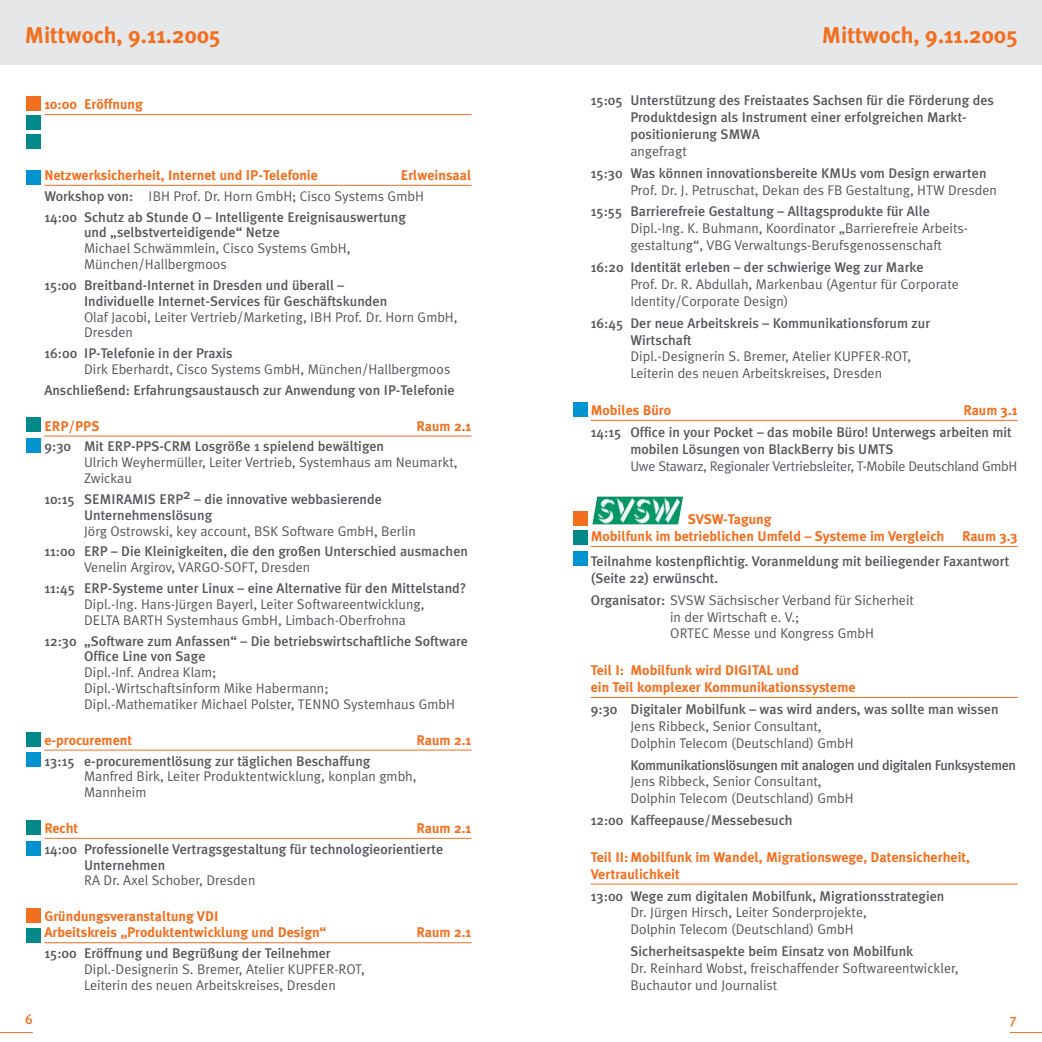
<style>
.page{position:relative;width:1042px;height:1042px;background:#fff}
.page>*{position:absolute;margin:0;border:0;box-sizing:border-box;transform-origin:0 0}
.t1{font:700 22.75px "Meta Plus";color:#f36f20}
.t2{font:500 14px/15.8px "Meta Plus";color:#57585b}
.t3{font:14px/16.8px "Meta Plus Normal";color:#57585b}
.t4{font:700 14px/16.8px "Meta Plus";color:#f36f20}
.t5{font:14px "Meta Plus Normal";letter-spacing:-.02em;color:#57585b}
.t6{font:500 14px "Meta Plus";letter-spacing:-.025em;color:#57585b}
.t7{font:500 14px "Meta Plus";color:#f36f20}
.s1{font-family:"Meta Plus";font-weight:500}
</style>
<div class="page">
<div style="left:521px;top:0;width:520px;height:64px;background:#e6e7e8"></div>
<hr style="left:590px;top:420px;width:427px;height:1px;background:#f36f20">
<hr style="left:590px;top:546px;width:427px;height:1px;background:#f36f20">
<hr style="left:590px;top:697px;width:427px;height:1px;background:#f36f20">
<hr style="left:590px;top:883px;width:427px;height:1px;background:#f36f20">
<div style="left:572px;top:551px;width:15px;height:14px;background:#0093d0"></div>
<div style="left:572px;top:529px;width:15px;height:15px;background:#008988"></div>
<div style="left:572px;top:511px;width:15px;height:15px;background:#f36f20"></div>
<div style="left:572px;top:402px;width:15px;height:14px;background:#0093d0"></div>
<hr style="left:1009px;top:1031px;width:32px;height:1px;background:#f36f20">
<div style="left:0;top:0;width:521px;height:64px;background:#e6e7e8"></div>
<hr style="left:44px;top:114px;width:427px;height:1px;background:#f36f20">
<hr style="left:44px;top:185px;width:427px;height:1px;background:#f36f20">
<hr style="left:44px;top:435px;width:427px;height:1px;background:#f36f20">
<hr style="left:44px;top:749px;width:427px;height:1px;background:#f36f20">
<hr style="left:44px;top:837px;width:427px;height:1px;background:#f36f20">
<hr style="left:44px;top:942px;width:427px;height:1px;background:#f36f20">
<div style="left:26px;top:927px;width:15px;height:15px;background:#008988"></div>
<div style="left:26px;top:908px;width:15px;height:14px;background:#f36f20"></div>
<div style="left:26px;top:840px;width:15px;height:15px;background:#0093d0"></div>
<div style="left:26px;top:819px;width:15px;height:15px;background:#008988"></div>
<div style="left:26px;top:752px;width:15px;height:15px;background:#0093d0"></div>
<div style="left:26px;top:731px;width:15px;height:15px;background:#008988"></div>
<div style="left:26px;top:438px;width:15px;height:15px;background:#0093d0"></div>
<div style="left:26px;top:417px;width:15px;height:15px;background:#008988"></div>
<div style="left:26px;top:170px;width:15px;height:15px;background:#0093d0"></div>
<div style="left:26px;top:134px;width:15px;height:15px;background:#008988"></div>
<div style="left:26px;top:115px;width:15px;height:15px;background:#008988"></div>
<div style="left:26px;top:96px;width:15px;height:15px;background:#f36f20"></div>
<hr style="left:0;top:1031px;width:33px;height:1px;background:#f36f20">
<img style="left:592px;top:496px;width:91px;height:28px">
<h1 class="t1" style="left:25px;top:27px;width:197px">Mittwoch, 9.11.2005</h1>
<p class="t4" style="left:44px;top:97px;width:100px">10:00 Eröffnung</p>
<p class="t4" style="left:44px;top:168px;width:275px">Netzwerksicherheit, Internet und IP-Telefonie</p>
<p class="t4" style="left:401px;top:168px;width:72px">Erlweinsaal</p>
<p class="t3" style="left:44px;top:189px;width:381px"><span class="s1">Workshop von:</span> IBH Prof. Dr. Horn GmbH; Cisco Systems GmbH</p>
<p class="t2" style="left:84px;top:210px;width:323px;text-indent:-40px">14:00 Schutz ab Stunde O – Intelligente Ereignisauswertung und „selbstverteidigende“ Netze</p>
<p class="t3" style="left:84px;top:242px;width:268px;line-height:15.8px">Michael Schwämmlein, Cisco Systems GmbH,<br>München/Hallbergmoos</p>
<p class="t2" style="left:84px;top:279px;width:304px;text-indent:-40px">15:00 Breitband-Internet in Dresden und überall –<br>Individuelle Internet-Services für Geschäftskunden</p>
<p class="t3" style="left:84px;top:310px;width:375px;line-height:15.8px">Olaf Jacobi, Leiter Vertrieb/Marketing, IBH Prof. Dr. Horn GmbH,<br>Dresden</p>
<p class="t2" style="left:44px;top:347px;width:190px">16:00 IP-Telefonie in der Praxis</p>
<p class="t3" style="left:84px;top:362px;width:368px">Dirk Eberhardt, Cisco Systems GmbH, München/Hallbergmoos</p>
<p class="t2" style="left:44px;top:384px;width:411px">Anschließend: Erfahrungsaustausch zur Anwendung von IP-Telefonie</p>
<p class="t4" style="left:44px;top:419px;width:57px">ERP/PPS</p>
<p class="t4" style="left:416px;top:419px;width:56px">Raum 2.1</p>
<p class="t2" style="left:44px;top:440px;width:341px">9:30 Mit ERP-PPS-CRM Losgröße 1 spielend bewältigen</p>
<p class="t3" style="left:84px;top:456px;width:375px;line-height:15.8px">Ulrich Weyhermüller, Leiter Vertrieb, Systemhaus am Neumarkt,<br>Zwickau</p>
<p class="t2" style="left:84px;top:492px;width:299px;text-indent:-40px">10:15 SEMIRAMIS ERP2 – die innovative webbasierende<br>Unternehmenslösung</p>
<p class="t3" style="left:84px;top:523px;width:333px">Jörg Ostrowski, key account, BSK Software GmbH, Berlin</p>
<p class="t2" style="left:44px;top:545px;width:425px">11:00 ERP – Die Kleinigkeiten, die den großen Unterschied ausmachen</p>
<p class="t3" style="left:84px;top:560px;width:228px">Venelin Argirov, VARGO-SOFT, Dresden</p>
<p class="t2" style="left:44px;top:582px;width:423px">11:45 ERP-Systeme unter Linux – eine Alternative für den Mittelstand?</p>
<p class="t3" style="left:84px;top:597px;width:342px;line-height:15.8px">Dipl.-Ing. Hans-Jürgen Bayerl, Leiter Softwareentwicklung,<br>DELTA BARTH Systemhaus GmbH, Limbach-Oberfrohna</p>
<p class="t2" style="left:84px;top:634px;width:385px;text-indent:-40px">12:30 „Software zum Anfassen“ – Die betriebswirtschaftliche Software<br>Office Line von Sage</p>
<p class="t3" style="left:84px;top:666px;width:372px;line-height:15.8px">Dipl.-Inf. Andrea Klam;<br>Dipl.-Wirtschaftsinform Mike Habermann;<br>Dipl.-Mathematiker Michael Polster, TENNO Systemhaus GmbH</p>
<p class="t4" style="left:44px;top:733px;width:89px">e-procurement</p>
<p class="t4" style="left:416px;top:733px;width:56px">Raum 2.1</p>
<p class="t2" style="left:44px;top:754px;width:327px">13:15 e-procurementlösung zur täglichen Beschaffung</p>
<p class="t3" style="left:84px;top:770px;width:334px;line-height:15.8px">Manfred Birk, Leiter Produktentwicklung, konplan gmbh,<br>Mannheim</p>
<p class="t4" style="left:44px;top:821px;width:35px">Recht</p>
<p class="t4" style="left:416px;top:821px;width:56px">Raum 2.1</p>
<p class="t2" style="left:84px;top:842px;width:360px;text-indent:-40px">14:00 Professionelle Vertragsgestaltung für technologieorientierte<br>Unternehmen</p>
<p class="t3" style="left:84px;top:873px;width:173px">RA Dr. Axel Schober, Dresden</p>
<p class="t4" style="left:44px;top:909px;width:283px;line-height:15.9px">Gründungsveranstaltung VDI<br>Arbeitskreis „Produktentwicklung und Design“</p>
<p class="t4" style="left:416px;top:925px;width:56px">Raum 2.1</p>
<p class="t7" style="left:25px;top:1014px;width:9px">6</p>
<p class="t2" style="left:44px;top:946px;width:288px">15:00 Eröffnung und Begrüßung der Teilnehmer</p>
<p class="t3" style="left:84px;top:962px;width:282px;line-height:15.8px">Dipl.-Designerin S. Bremer, Atelier KUPFER-ROT,<br>Leiterin des neuen Arbeitskreises, Dresden</p>
<h1 class="t1" style="left:821px;top:27px;width:197px">Mittwoch, 9.11.2005</h1>
<p class="t2" style="left:630px;top:94px;width:365px;line-height:16.8px;text-indent:-40px">15:05 Unterstützung des Freistaates Sachsen für die Förderung des<br>Produktdesign als Instrument einer erfolgreichen Markt&shy;positionierung SMWA</p>
<p class="t3" style="left:630px;top:144px;width:58px">angefragt</p>
<p class="t2" style="left:590px;top:167px;width:397px">15:30 Was können innovationsbereite KMUs vom Design erwarten</p>
<p class="t3" style="left:630px;top:183px;width:368px">Prof. Dr. J. Petruschat, Dekan des FB Gestaltung, HTW Dresden</p>
<p class="t2" style="left:590px;top:205px;width:340px">15:55 Barrierefreie Gestaltung – Alltagsprodukte für Alle</p>
<p class="t3" style="left:630px;top:221px;width:339px">Dipl.-Ing. K. Buhmann, Koordinator „Barrierefreie Arbeits&shy;gestaltung“, VBG Verwaltungs-Berufsgenossenschaft</p>
<p class="t2" style="left:590px;top:261px;width:334px">16:20 Identität erleben – der schwierige Weg zur Marke</p>
<p class="t3" style="left:630px;top:277px;width:330px">Prof. Dr. R. Abdullah, Markenbau (Agentur für Corporate<br>Identity/Corporate Design)</p>
<p class="t2" style="left:630px;top:316px;width:301px;line-height:16.8px;text-indent:-40px">16:45 Der neue Arbeitskreis – Kommunikationsforum zur<br>Wirtschaft</p>
<p class="t3" style="left:630px;top:349px;width:282px">Dipl.-Designerin S. Bremer, Atelier KUPFER-ROT,<br>Leiterin des neuen Arbeitskreises, Dresden</p>
<p class="t4" style="left:590px;top:403px;width:82px">Mobiles Büro</p>
<p class="t4" style="left:963px;top:403px;width:56px">Raum 3.1</p>
<p class="t2" style="left:630px;top:425px;width:383px;line-height:16.8px;text-indent:-40px">14:15 Office in your Pocket – das mobile Büro! Unterwegs arbeiten mit mobilen Lösungen von BlackBerry bis UMTS</p>
<p class="t5" style="left:630px;top:460px;width:388px">Uwe Stawarz, Regionaler Vertriebsleiter, T-Mobile Deutschland GmbH</p>
<p class="t4" style="left:590px;top:512px;width:355px;text-indent:97px">SVSW-Tagung<br>Mobilfunk im betrieblichen Umfeld – Systeme im Vergleich</p>
<p class="t4" style="left:961px;top:529px;width:57px">Raum 3.3</p>
<p class="t2" style="left:590px;top:554px;width:420px;line-height:17px">Teilnahme kostenpflichtig. Voranmeldung mit beiliegender Faxantwort (Seite 22) erwünscht.</p>
<p class="t3" style="left:670px;top:593px;width:245px;text-indent:-79px"><span class="s1">Organisator:</span> SVSW Sächsischer Verband für Sicherheit in der Wirtschaft e. V.;<br>ORTEC Messe und Kongress GmbH</p>
<p class="t4" style="left:590px;top:663px;width:266px">Teil I: Mobilfunk wird DIGITAL und<br>ein Teil komplexer Kommunikationssysteme</p>
<p class="t2" style="left:590px;top:702px;width:409px">9:30 Digitaler Mobilfunk – was wird anders, was sollte man wissen</p>
<p class="t3" style="left:630px;top:719px;width:225px">Jens Ribbeck, Senior Consultant,<br>Dolphin Telecom (Deutschland) GmbH</p>
<p class="t6" style="left:630px;top:759px;width:387px">Kommunikationslösungen mit analogen und digitalen Funksystemen</p>
<p class="t3" style="left:630px;top:774px;width:225px">Jens Ribbeck, Senior Consultant,<br>Dolphin Telecom (Deutschland) GmbH</p>
<p class="t2" style="left:590px;top:813px;width:203px">12:00 Kaffeepause/Messebesuch</p>
<p class="t4" style="left:590px;top:850px;width:380px">Teil II: Mobilfunk im Wandel, Migrationswege, Datensicherheit,<br>Vertraulichkeit</p>
<p class="t2" style="left:590px;top:889px;width:355px">13:00 Wege zum digitalen Mobilfunk, Migrationsstrategien</p>
<p class="t3" style="left:630px;top:905px;width:238px">Dr. Jürgen Hirsch, Leiter Sonderprojekte,<br>Dolphin Telecom (Deutschland) GmbH</p>
<p class="t2" style="left:630px;top:944px;width:284px">Sicherheitsaspekte beim Einsatz von Mobilfunk</p>
<p class="t3" style="left:630px;top:961px;width:329px">Dr. Reinhard Wobst, freischaffender Softwareentwickler,<br>Buchautor und Journalist</p>
<p class="t7" style="left:1009px;top:1014px;width:8px">7</p>
</div>
